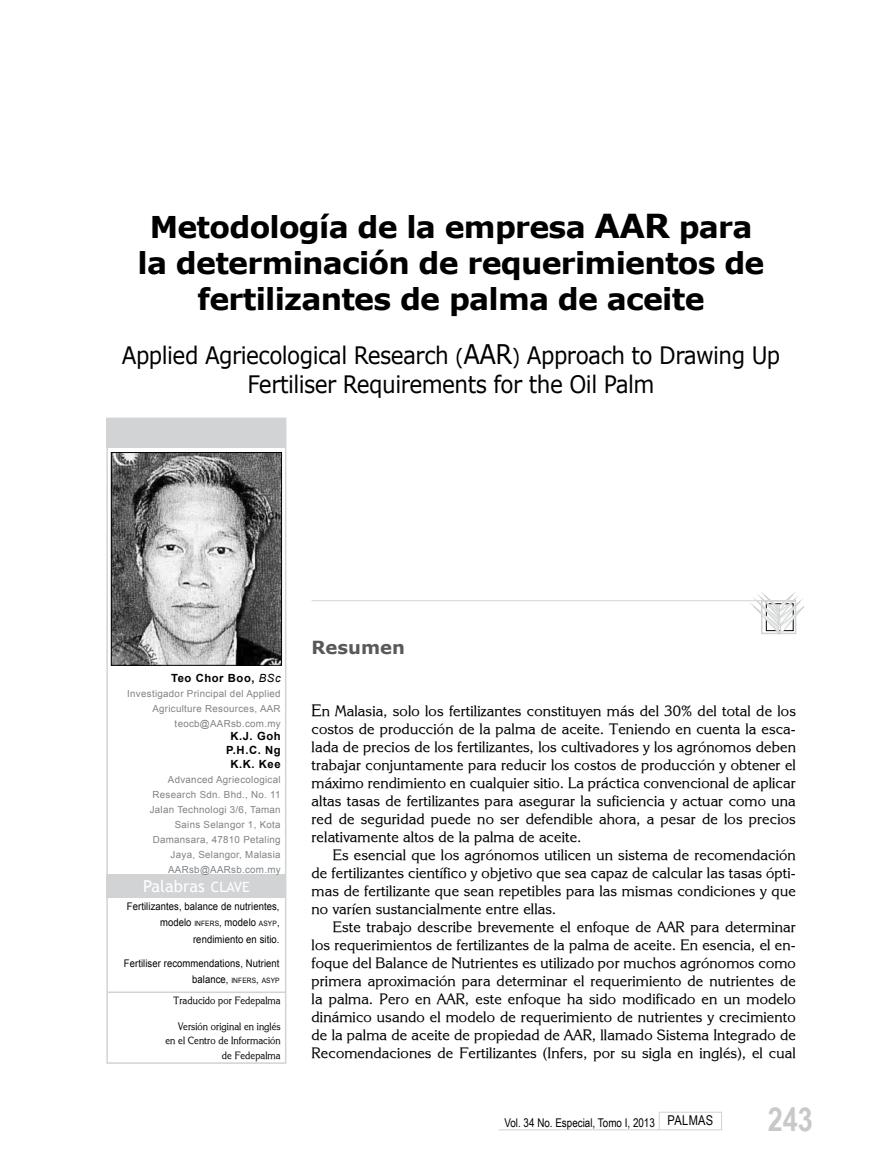
<style>
.page{position:relative;width:881px;height:1166px;background:#fff}
.page>*{position:absolute;margin:0;border:0;box-sizing:border-box;transform-origin:0 0}
.t1{font:700 33px "Arial Narrow Special G1";color:#c7c8ca}
.t2{font:700 30px/36px "Verdana";letter-spacing:-.025em;color:#000;text-align:center}
.t3{font:24px/28.8px "Verdana";letter-spacing:-.025em;color:#000;text-align:center;scale:.9 1}
.t4{font:700 18px "Verdana";color:#58595b}
.t5{font:16.5px "Trebuchet MS";color:#fff}
.t6{font:15px/18px "Enchanted";letter-spacing:.01em;color:#000;text-align:justify}
.t7{font:12px "Arial Narrow";color:#000}
.t8{font:700 11.25px/13.5px "Arial";letter-spacing:.05em;color:#000;text-align:center}
.t9{font:10.5px/16.5px "Arial";letter-spacing:.01em;color:#000;text-align:right;scale:.9 1}
.t10{font:10.5px/14.2px "Enchanted";letter-spacing:.01em;color:#000;text-align:right;scale:.9 1}
.t11{font:9.75px/15px "Arial";letter-spacing:.03em;color:#808285;text-align:right}
.t12{font:7.35px "Arial";letter-spacing:.015em;color:#000;scale:.9 1}
.s1{font-size:33px}
.s2{font-size:21px}
.s3{font-size:27px}
.s4{font-weight:400;font-style:italic}
.s5{font-size:14.1px}
.s6{font-size:7.35px}
.s7{font-style:inherit}
.s8{font-size:10.5px}
.s9{font-size:16.5px}
.s10{font-size:13.5px}
</style>
<div class="page">
<div style="left:658px;top:1111px;width:63px;height:18px;border:1px solid #d1d3d4"></div>
<hr style="left:498px;top:1129px;width:160px;height:1px;background:#d1d3d4">
<div style="left:106px;top:417px;width:180px;height:646px;border:2px solid #d1d3d4"></div>
<div style="left:106px;top:417px;width:180px;height:30px;background:#d1d3d4"></div>
<hr style="left:311px;top:600px;width:484px;height:1px;background:#d1d3d4">
<svg style="left:752px;top:593px;width:53px;height:41px"></svg>
<hr style="left:107px;top:991px;width:179px;height:1px;background:#d1d3d4">
<div style="left:106px;top:874px;width:180px;height:23px;background:#d1d3d4"></div>
<img style="left:113px;top:454px;width:166px;height:209px">
<div style="left:111px;top:452px;width:170px;height:213px;border:1px solid #000"></div>
<h2 class="t2" style="left:137px;top:208px;width:628px">Metodología de la empresa <span class="s1">AAR</span> para la determinación de requerimientos de fertilizantes de palma de aceite</h2>
<h3 class="t3" style="left:122px;top:341px;width:733px">Applied Agriecological Research <span class="s2">(</span><span class="s3">AAR</span><span class="s2">)</span> Approach to Drawing Up<br>Fertiliser Requirements for the Oil Palm</h3>
<p class="t8" style="left:171px;top:671px;width:111px">Teo Chor Boo, <span class="s4">BSc</span></p>
<p class="t11" style="left:127px;top:686px;width:155px">Investigador Principal del Applied<br>Agriculture Resources, AAR teocb@AARsb.com.my</p>
<p class="t8" style="left:226px;top:730px;width:56px">K.J. Goh<br>P.H.C. Ng<br>K.K. Kee</p>
<p class="t11" style="left:150px;top:771px;width:132px">Advanced Agriecological<br>Research Sdn. Bhd., No. 11<br>Jalan Technologi 3/6, Taman<br>Sains Selangor 1, Kota<br>Damansara, 47810 Petaling<br>Jaya, Selangor, Malasia<br>AARsb@AARsb.com.my</p>
<p class="t5" style="left:143px;top:875px;width:108px">Palabras <span class="s5">CLAVE</span></p>
<p class="t9" style="left:127px;top:897px;width:171px">Fertilizantes, balance de nutrientes, modelo <span class="s6">INFERS</span><span class="s7">,</span> modelo <span class="s6">ASYP</span><span class="s7">, </span>rendimiento en sitio.</p>
<p class="t9" style="left:124px;top:954px;width:174px">Fertiliser recommendations, Nutrient</p>
<p class="t12" style="left:192px;top:975px;width:99px"><span class="s8">balance,</span> INFERS<span class="s8">,</span> ASYP</p>
<p class="t10" style="left:173px;top:992px;width:120px">Traducido por Fedepalma</p>
<p class="t10" style="left:165px;top:1018px;width:129px">Versión original en inglés en el Centro de Información de Fedepalma</p>
<p class="t4" style="left:311px;top:634px;width:95px">Resumen</p>
<p class="t6" style="left:311px;top:701px;width:485px"><span class="s9">E</span>n Malasia, solo los fertilizantes constituyen más del 30% del total de los costos de producción de la palma de aceite. Teniendo en cuenta la esca&shy;lada de precios de los fertilizantes, los cultivadores y los agrónomos deben trabajar conjuntamente para reducir los costos de producción y obtener el máximo rendimiento en cualquier sitio. La práctica convencional de aplicar altas tasas de fertilizantes para asegurar la suficiencia y actuar como una red de seguridad puede no ser defendible ahora, a pesar de los precios relativamente altos de la palma de aceite.</p>
<p class="t6" style="left:333px;top:845px;width:464px">Es esencial que los agrónomos utilicen un sistema de recomendación</p>
<p class="t6" style="left:311px;top:863px;width:485px">de fertilizantes científico y objetivo que sea capaz de calcular las tasas ópti-</p>
<p class="t6" style="left:311px;top:881px;width:485px">mas de fertilizante que sean repetibles para las mismas condiciones y que</p>
<p class="t6" style="left:311px;top:899px;width:246px">no varíen sustancialmente entre ellas.</p>
<p class="t6" style="left:333px;top:917px;width:335px">Este trabajo describe brevemente el enfoque de <span class="s7">AAR</span></p>
<p class="t6" style="left:311px;top:917px;width:485px;text-indent:379px">para determinar los requerimientos de fertilizantes de la palma de aceite. En esencia, el en&shy;foque del Balance de Nutrientes es utilizado por muchos agrónomos como primera aproximación para determinar el requerimiento de nutrientes de la palma. Pero en AAR, este enfoque ha sido modificado en un modelo dinámico usando el modelo de requerimiento de nutrientes y crecimiento de la palma de aceite de propiedad de AAR, llamado Sistema Integrado de Recomendaciones de Fertilizantes (Infers, por su sigla en inglés), el cual</p>
<p class="t7" style="left:504px;top:1113px;width:210px">Vol. 34 No. Especial, Tomo I, 2013 <span class="s10">PALMAS</span></p>
<h1 class="t1" style="left:767px;top:1097px;width:47px">243</h1>
</div>
